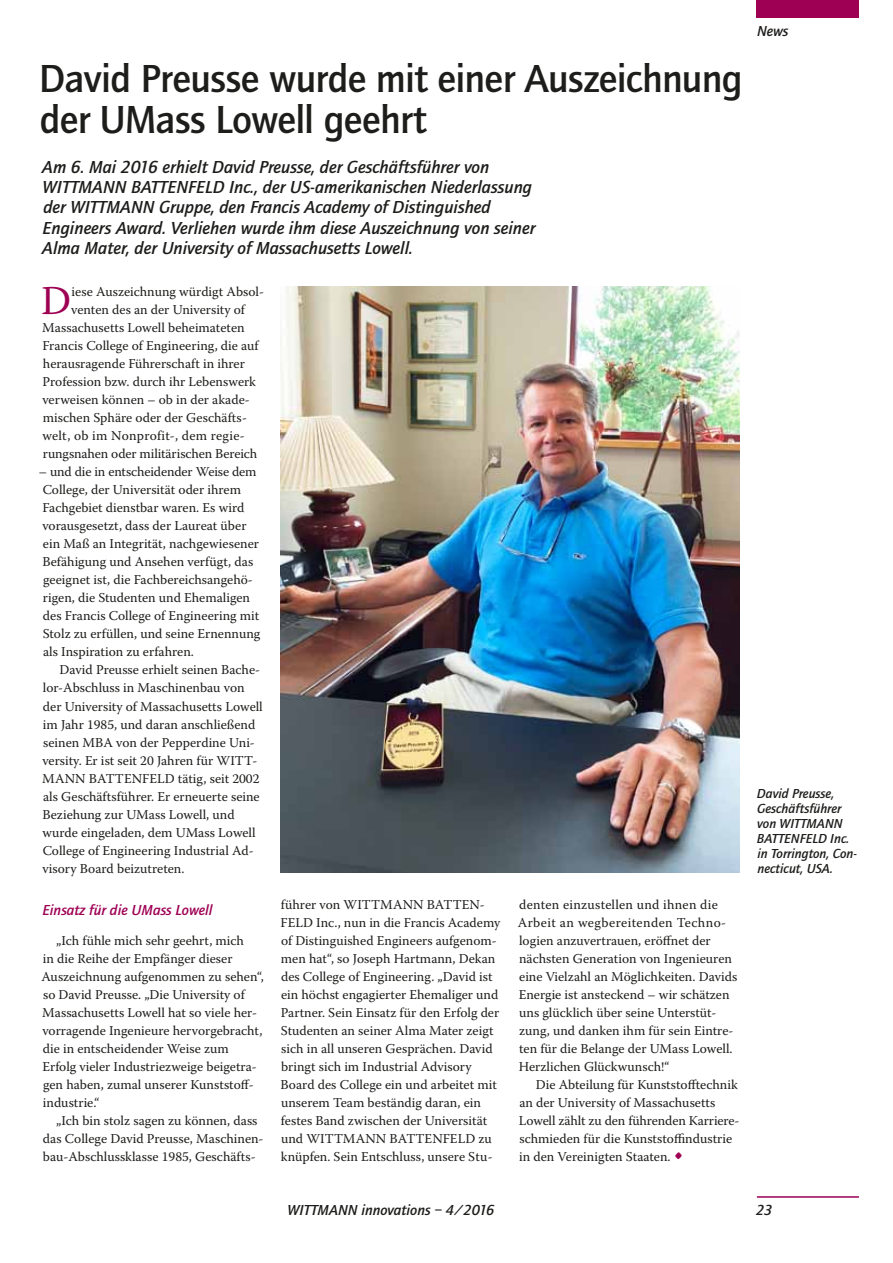
<style>
.page{position:relative;width:893px;height:1263px;background:#fff}
.page>*{position:absolute;margin:0;border:0;box-sizing:border-box;transform-origin:0 0}
.t1{font:40.8px "Warnock Pro";color:#9e0054}
.t2{font:500 40.5px/40.5px "Quay Sans";letter-spacing:-.015em;color:#1d1d1b}
.t3{font:italic 500 18px/20.2px "Quay Sans";color:#1d1d1b}
.t4{font:italic 500 15px "Quay Sans";color:#1d1d1b}
.t5{font:italic 500 15px "Quay Sans";color:#9e0054}
.t6{font:13.5px/18px "Warnock Pro";color:#1d1d1b}
.t7{font:italic 500 13.5px/15px "Quay Sans";color:#1d1d1b}
.t8{font:13.5px "Warnock Pro";letter-spacing:.02em;color:#1d1d1b}
.s1{font-size:24px;color:#9e0054}
</style>
<div class="page">
<div style="left:757px;top:0;width:102px;height:18px;background:#9e0054"></div>
<hr style="left:757px;top:1196px;width:102px;height:2px;background:#9e0054">
<img style="left:281px;top:287px;width:459px;height:585px">
<h2 class="t2" style="left:39px;top:59px;width:705px">David Preusse wurde mit einer Auszeichnung der UMass Lowell geehrt</h2>
<p class="t3" style="left:42px;top:157px;width:495px">Am 6. Mai 2016 erhielt David Preusse, der Geschäftsführer von WITTMANN BATTENFELD Inc., der US-amerikanischen Niederlassung der WITTMANN Gruppe, den Francis Academy of Distinguished Engineers Award. Verliehen wurde ihm diese Auszeichnung von seiner Alma Mater, der University of Massachusetts Lowell.</p>
<h1 class="t1" style="left:41px;top:276px;width:32px">D</h1>
<p class="t6" style="left:72px;top:282px;width:194px">iese Auszeichnung würdigt Absol-</p>
<p class="t6" style="left:71px;top:300px;width:175px">venten des an der University of</p>
<p class="t6" style="left:42px;top:318px;width:204px">Massachusetts Lowell beheimateten</p>
<p class="t6" style="left:42px;top:336px;width:218px">Francis College of Engineering, die auf</p>
<p class="t6" style="left:43px;top:354px;width:203px">herausragende Führerschaft in ihrer</p>
<p class="t6" style="left:43px;top:372px;width:215px">Profession bzw. durch ihr Lebenswerk</p>
<p class="t6" style="left:42px;top:390px;width:209px">verweisen können – ob in der akade-</p>
<p class="t6" style="left:43px;top:408px;width:206px">mischen Sphäre oder der Geschäfts-</p>
<p class="t8" style="left:42px;top:428px;width:204px">welt, ob im Nonprofit-, dem regie-</p>
<p class="t6" style="left:43px;top:444px;width:216px">rungsnahen oder militärischen Bereich</p>
<p class="t6" style="left:39px;top:462px;width:223px">– und die in entscheidender Weise dem College, der Universität oder ihrem Fachgebiet dienstbar waren. Es wird vorausgesetzt, dass der Laureat über ein Maß an Integrität, nachgewiesener Befähigung und Ansehen verfügt, das geeignet ist, die Fachbereichsangehö&shy;rigen, die Studenten und Ehemaligen des Francis College of Engineering mit Stolz zu erfüllen, und seine Ernennung als Inspiration zu erfahren.</p>
<p class="t6" style="left:42px;top:661px;width:222px;text-indent:17px">David Preusse erhielt seinen Bache&shy;lor-Abschluss in Maschinenbau von der University of Massachusetts Lowell im Jahr 1985, und daran anschließend seinen MBA von der Pepperdine Uni&shy;versity. Er ist seit 20 Jahren für WITT-MANN BATTENFELD tätig, seit 2002 als Geschäftsführer. Er erneuerte seine Beziehung zur UMass Lowell, und wurde eingeladen, dem UMass Lowell College of Engineering Industrial Ad&shy;visory Board beizutreten.</p>
<p class="t5" style="left:43px;top:901px;width:172px">Einsatz für die UMass Lowell</p>
<p class="t6" style="left:41px;top:931px;width:224px;text-indent:15px">„Ich fühle mich sehr geehrt, mich<br>in die Reihe der Empfänger dieser Auszeichnung aufgenommen zu sehen“, so David Preusse. „Die University of Massachusetts Lowell hat so viele her&shy;vorragende Ingenieure hervorgebracht, die in entscheidender Weise zum Erfolg vieler Industriezweige beigetra&shy;gen haben, zumal unserer Kunststoff&shy;industrie.“</p>
<p class="t6" style="left:43px;top:1111px;width:222px;text-align:center">„Ich bin stolz sagen zu können, dass das College David Preusse, Maschinen&shy;bau-Abschlussklasse 1985, Geschäfts-</p>
<p class="t6" style="left:281px;top:895px;width:221px">führer von WITTMANN BATTEN-FELD Inc., nun in die Francis Academy of Distinguished Engineers aufgenom&shy;men hat“, so Joseph Hartmann, Dekan des College of Engineering. „David ist ein höchst engagierter Ehemaliger und Partner. Sein Einsatz für den Erfolg der Studenten an seiner Alma Mater zeigt sich in all unseren Gesprächen. David bringt sich im Industrial Advisory Board des College ein und arbeitet mit unserem Team beständig daran, ein festes Band zwischen der Universität und WITTMANN BATTENFELD zu knüpfen. Sein Entschluss, unsere Stu-</p>
<p class="t6" style="left:518px;top:895px;width:221px">denten einzustellen und ihnen die Arbeit an wegbereitenden Techno&shy;logien anzuvertrauen, eröffnet der nächsten Generation von Ingenieuren eine Vielzahl an Möglichkeiten. Davids Energie ist ansteckend – wir schätzen uns glücklich über seine Unterstüt&shy;zung, und danken ihm für sein Eintre&shy;ten für die Belange der UMass Lowell.<br>Herzlichen Glückwunsch!“</p>
<p class="t6" style="left:519px;top:1075px;width:222px;text-indent:17px">Die Abteilung für Kunststofftechnik an der University of Massachusetts Lowell zählt zu den führenden Karriere&shy;schmieden für die Kunststoffindustrie in den Vereinigten Staaten. <span class="s1">•</span></p>
<p class="t4" style="left:757px;top:22px;width:33px">News</p>
<p class="t7" style="left:757px;top:786px;width:102px">David Preusse,<br>Geschäftsführer von WITTMANN<br>BATTENFELD Inc. in Torrington, Con&shy;necticut, USA.</p>
<p class="t4" style="left:288px;top:1201px;width:208px">WITTMANN innovations – 4/2016</p>
<p class="t4" style="left:756px;top:1201px;width:18px">23</p>
</div>
